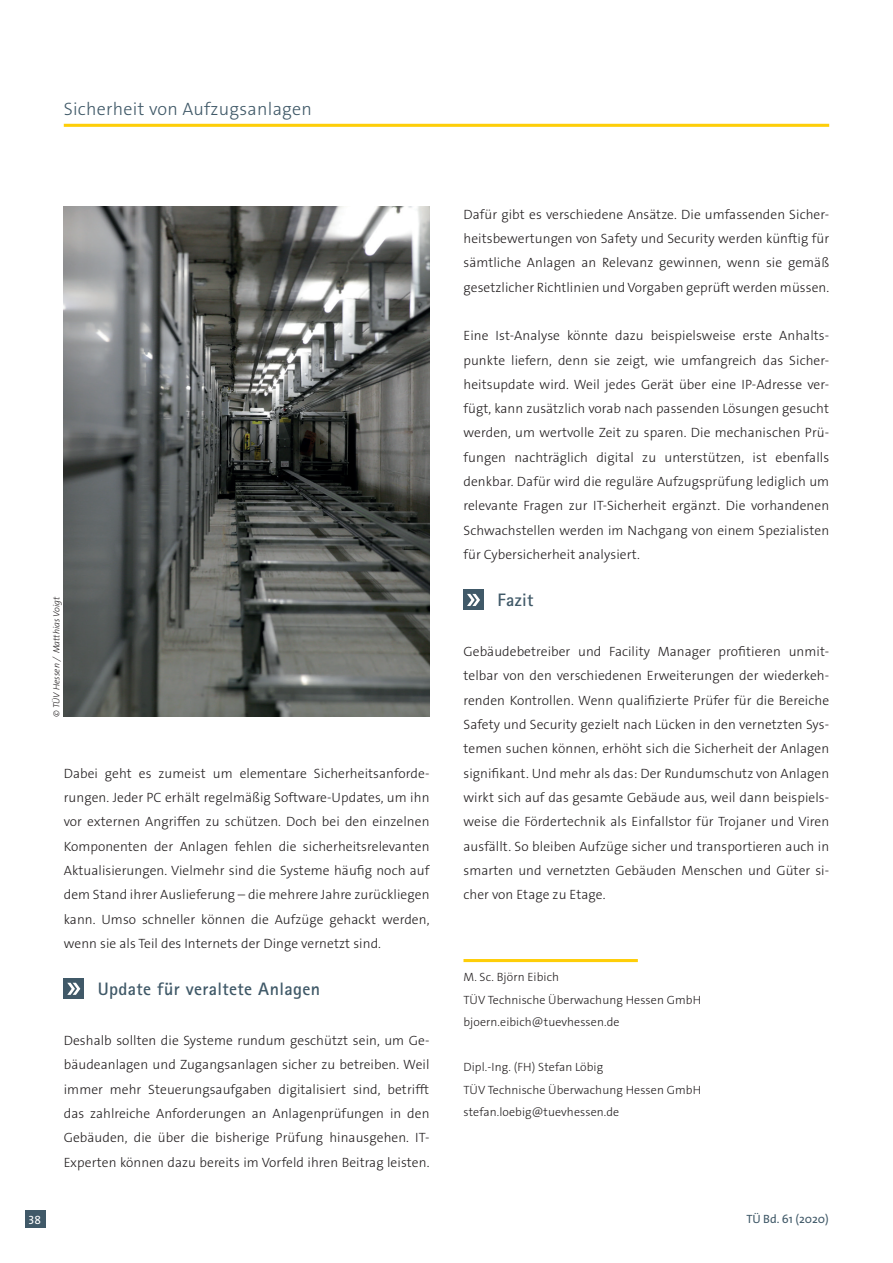
<style>
.page{position:relative;width:893px;height:1263px;background:#fff}
.page>*{position:absolute;margin:0;border:0;box-sizing:border-box;transform-origin:0 0}
.t1{font:700 18px "Rotis Sans Serif";letter-spacing:.02em;color:#405968}
.t2{font:300 18px "The Sans B3";letter-spacing:.015em;color:#405968}
.t3{font:300 13.5px/24.3px "The Sans B3";letter-spacing:.005em;color:#231f20;text-align:justify}
.t4{font:300 12px/22.5px "The Sans B3";letter-spacing:.01em;color:#231f20}
.t5{font:12px "The Sans";color:#405968}
.t6{font:12px "The Sans Caps";color:#fff}
.t7{font:italic 300 9px "The Sans B3";letter-spacing:.005em;color:#231f20}
</style>
<div class="page">
<div style="left:24px;top:1211px;width:21px;height:17px;background:#405968"></div>
<hr style="left:64px;top:124px;width:765px;height:3px;background:#fece08">
<div style="left:64px;top:979px;width:20px;height:20px;background:#405968"></div>
<svg style="left:67px;top:983px;width:13px;height:12px"></svg>
<hr style="left:463px;top:959px;width:175px;height:3px;background:#fece08">
<div style="left:463px;top:590px;width:21px;height:20px;background:#405968"></div>
<svg style="left:467px;top:594px;width:13px;height:12px"></svg>
<img style="left:64px;top:206px;width:365px;height:510px">
<h1 class="t2" style="left:64px;top:100px;width:250px">Sicherheit von Aufzugsanlagen</h1>
<p class="t7" style="left:52px;top:716px;width:121px;rotate:-90deg">© TÜV Hessen / Matthias Voigt</p>
<p class="t3" style="left:64px;top:761px;width:367px">Dabei geht es zumeist um elementare Sicherheitsanforde&shy;rungen. Jeder PC erhält regelmäßig Software-Updates, um ihn vor externen Angriffen zu schützen. Doch bei den einzelnen Komponenten der Anlagen fehlen die sicherheitsrelevanten Aktualisierungen. Vielmehr sind die Systeme häufig noch auf dem Stand ihrer Auslieferung – die mehrere Jahre zurückliegen kann. Umso schneller können die Aufzüge gehackt werden, wenn sie als Teil des Internets der Dinge vernetzt sind.</p>
<h1 class="t1" style="left:98px;top:977px;width:224px">Update für veraltete Anlagen</h1>
<p class="t3" style="left:64px;top:1029px;width:367px">Deshalb sollten die Systeme rundum geschützt sein, um Ge&shy;bäudeanlagen und Zugangsanlagen sicher zu betreiben. Weil immer mehr Steuerungsaufgaben digitalisiert sind, betrifft das zahlreiche Anforderungen an Anlagenprüfungen in den Gebäuden, die über die bisherige Prüfung hinausgehen. IT-Experten können dazu bereits im Vorfeld ihren Beitrag leisten.</p>
<p class="t3" style="left:463px;top:203px;width:367px">Dafür gibt es verschiedene Ansätze. Die umfassenden Sicher&shy;heitsbewertungen von Safety und Security werden künftig für sämtliche Anlagen an Relevanz gewinnen, wenn sie gemäß gesetzlicher Richtlinien und Vorgaben geprüft werden müssen.</p>
<p class="t3" style="left:463px;top:324px;width:367px">Eine Ist-Analyse könnte dazu beispielsweise erste Anhalts&shy;punkte liefern, denn sie zeigt, wie umfangreich das Sicher&shy;heitsupdate wird. Weil jedes Gerät über eine IP-Adresse ver&shy;fügt, kann zusätzlich vorab nach passenden Lösungen gesucht werden, um wertvolle Zeit zu sparen. Die mechanischen Prü&shy;fungen nachträglich digital zu unterstützen, ist ebenfalls denkbar. Dafür wird die reguläre Aufzugsprüfung lediglich um relevante Fragen zur IT-Sicherheit ergänzt. Die vorhandenen Schwachstellen werden im Nachgang von einem Spezialisten für Cybersicherheit analysiert.</p>
<h1 class="t1" style="left:497px;top:588px;width:38px">Fazit</h1>
<p class="t3" style="left:463px;top:640px;width:367px">Gebäudebetreiber und Facility Manager profitieren unmit&shy;telbar von den verschiedenen Erweiterungen der wiederkeh&shy;renden Kontrollen. Wenn qualifizierte Prüfer für die Bereiche Safety und Security gezielt nach Lücken in den vernetzten Sys&shy;temen suchen können, erhöht sich die Sicherheit der Anlagen signifikant. Und mehr als das: Der Rundumschutz von Anlagen wirkt sich auf das gesamte Gebäude aus, weil dann beispiels&shy;weise die Fördertechnik als Einfallstor für Trojaner und Viren ausfällt. So bleiben Aufzüge sicher und transportieren auch in smarten und vernetzten Gebäuden Menschen und Güter si&shy;cher von Etage zu Etage.</p>
<p class="t4" style="left:463px;top:966px;width:239px">M. Sc. Björn Eibich<br>TÜV Technische Überwachung Hessen GmbH bjoern.eibich@tuevhessen.de</p>
<p class="t4" style="left:463px;top:1056px;width:239px">Dipl.-Ing. (FH) Stefan Löbig<br>TÜV Technische Überwachung Hessen GmbH stefan.loebig@tuevhessen.de</p>
<p class="t6" style="left:29px;top:1209px;width:14px">38</p>
<p class="t5" style="left:746px;top:1209px;width:84px">TÜ Bd. 61 (2020)</p>
</div>
